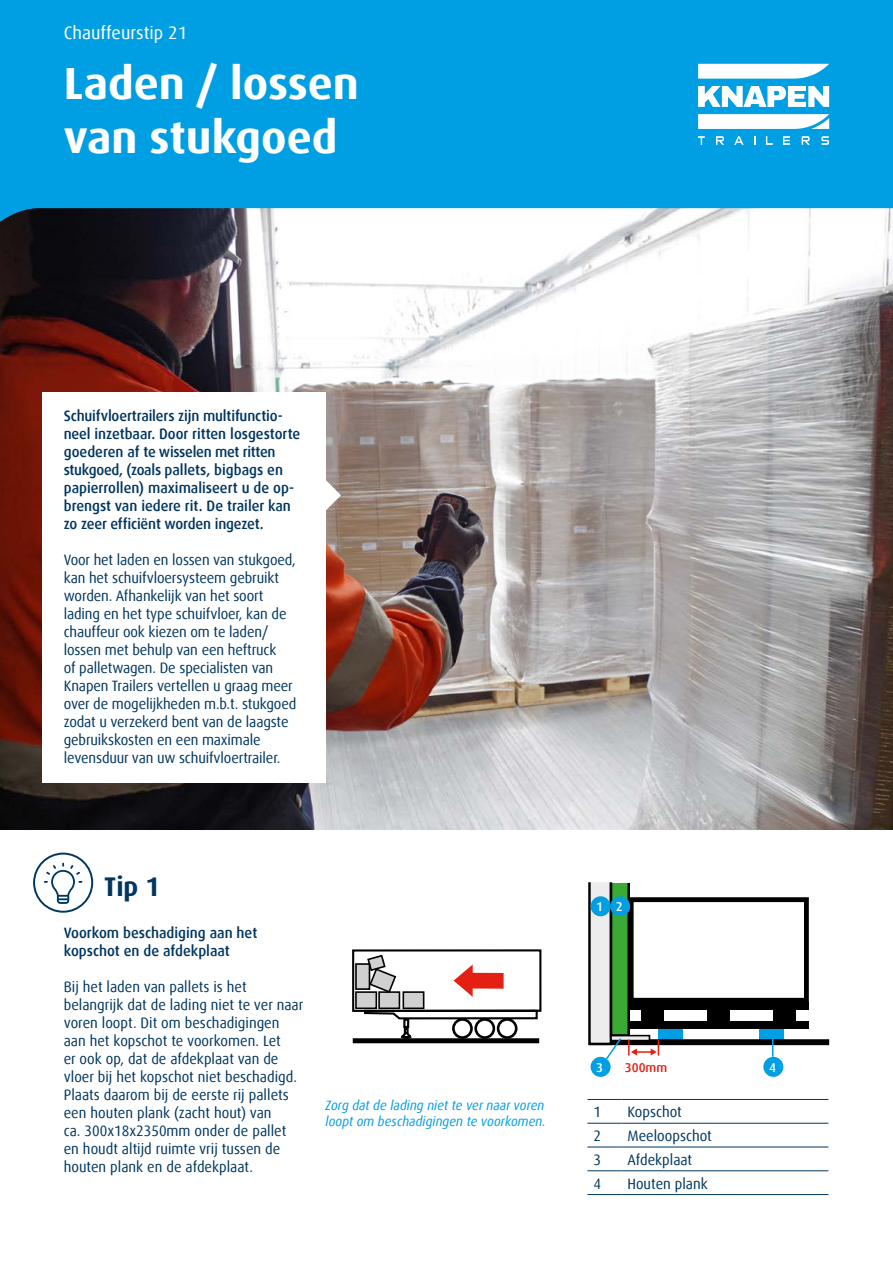
<style>
.page{position:relative;width:893px;height:1263px;background:#fff}
.page>*{position:absolute;margin:0;border:0;box-sizing:border-box;transform-origin:0 0}
.t1{font:700 45px/54px "Dax Offc Pro";color:#fff}
.t2{font:700 27px "Dax";color:#00365f;scale:.96 1}
.t3{font:18px "Dax Offc Pro";color:#fff}
.t4{font:15px/18px "Dax Offc Pro";letter-spacing:-.01em;color:#00365f;scale:.96 1}
.t5{font:500 15px/18px "Dax Offc Pro";color:#00365f;scale:.96 1}
.t6{font:italic 13.5px/16.2px "Dax Offc Pro";color:#009fe3;scale:.96 1}
.t7{font:500 12.75px "Dax Offc Pro";color:#e41f13}
.t8{font:500 12.75px "Dax Offc Pro";color:#fff}
</style>
<div class="page">
<img style="left:0;top:232px;width:893px;height:597px">
<svg style="left:0;top:0;width:893px;height:232px;background:#14a2df"></svg>
<svg style="left:698px;top:64px;width:131px;height:15px"></svg>
<svg style="left:698px;top:114px;width:131px;height:15px"></svg>
<svg style="left:698px;top:86px;width:131px;height:21px"></svg>
<svg style="left:698px;top:136px;width:7px;height:9px"></svg>
<svg style="left:734px;top:136px;width:10px;height:9px"></svg>
<svg style="left:766px;top:136px;width:7px;height:9px"></svg>
<svg style="left:783px;top:136px;width:7px;height:9px"></svg>
<svg style="left:802px;top:136px;width:8px;height:9px"></svg>
<svg style="left:821px;top:136px;width:8px;height:9px"></svg>
<svg style="left:716px;top:136px;width:8px;height:9px"></svg>
<svg style="left:352px;top:949px;width:190px;height:92px"></svg>
<div style="left:353px;top:1038px;width:186px;height:5px;background:#020203"></div>
<svg style="left:587px;top:1122px;width:241px;height:50px"></svg>
<hr style="left:587px;top:1099px;width:34px;height:1px;background:#00365f">
<hr style="left:621px;top:1099px;width:207px;height:1px;background:#00365f">
<hr style="left:587px;top:1123px;width:34px;height:1px;background:#00365f">
<hr style="left:621px;top:1123px;width:207px;height:1px;background:#00365f">
<hr style="left:587px;top:1147px;width:34px;height:1px;background:#00365f">
<hr style="left:621px;top:1147px;width:207px;height:1px;background:#00365f">
<hr style="left:587px;top:1170px;width:34px;height:1px;background:#00365f">
<hr style="left:621px;top:1170px;width:207px;height:1px;background:#00365f">
<hr style="left:587px;top:1194px;width:34px;height:1px;background:#00365f">
<hr style="left:621px;top:1194px;width:207px;height:1px;background:#00365f">
<div style="left:658px;top:1026px;width:24px;height:13px;background:#009fe3"></div>
<div style="left:759px;top:1026px;width:25px;height:14px;background:#009fe3"></div>
<div style="left:629px;top:1021px;width:180px;height:7px;background:#000"></div>
<div style="left:641px;top:1008px;width:23px;height:13px;background:#000"></div>
<div style="left:707px;top:1008px;width:23px;height:13px;background:#000"></div>
<div style="left:773px;top:1008px;width:23px;height:13px;background:#000"></div>
<div style="left:629px;top:1002px;width:180px;height:7px;background:#000"></div>
<div style="left:589px;top:1039px;width:240px;height:6px;background:#020203"></div>
<div style="left:588px;top:881px;width:24px;height:164px;background:#ededed;border:2px solid #020203"></div>
<div style="left:610px;top:882px;width:20px;height:155px;background:#3aaa35;border:2px solid #020203"></div>
<div style="left:629px;top:897px;width:180px;height:106px;border:5px solid #000"></div>
<div style="left:591px;top:896px;width:20px;height:20px;background:#009fe3;border-radius:50%"></div>
<div style="left:591px;top:1057px;width:20px;height:20px;background:#009fe3;border-radius:50%"></div>
<div style="left:763px;top:1057px;width:20px;height:20px;background:#009fe3;border-radius:50%"></div>
<div style="left:610px;top:896px;width:20px;height:20px;background:#009fe3;border-radius:50%"></div>
<svg style="left:604px;top:1035px;width:170px;height:27px"></svg>
<div style="left:43px;top:392px;width:283px;height:391px;background:#fff"></div>
<svg style="left:326px;top:480px;width:15px;height:30px"></svg>
<svg style="left:33px;top:853px;width:60px;height:60px"></svg>
<p class="t3" style="left:64px;top:21px;width:125px">Chauffeurstip 21</p>
<h1 class="t1" style="left:64px;top:57px;width:297px">Laden / lossen van stukgoed</h1>
<p class="t5" style="left:64px;top:407px;width:248px">Schuifvloertrailers zijn multifunctio&shy;neel inzetbaar. Door ritten losgestorte goederen af te wisselen met ritten stukgoed, (zoals pallets, bigbags en papierrollen) maximaliseert u de op&shy;brengst van iedere rit. De trailer kan zo zeer efficiënt worden ingezet.</p>
<p class="t4" style="left:64px;top:551px;width:244px">Voor het laden en lossen van stukgoed, kan het schuifvloersysteem gebruikt worden. Afhankelijk van het soort lading en het type schuifvloer, kan de chauffeur ook kiezen om te laden/ lossen met behulp van een heftruck<br>of palletwagen. De specialisten van Knapen Trailers vertellen u graag meer over de mogelijkheden m.b.t. stukgoed zodat u verzekerd bent van de laagste gebruikskosten en een maximale levensduur van uw schuifvloertrailer.</p>
<h2 class="t2" style="left:104px;top:872px;width:59px">Tip 1</h2>
<p class="t5" style="left:64px;top:924px;width:203px">Voorkom beschadiging aan het kopschot en de afdekplaat</p>
<p class="t4" style="left:64px;top:978px;width:251px">Bij het laden van pallets is het belangrijk dat de lading niet te ver naar voren loopt. Dit om beschadigingen aan het kopschot te voorkomen. Let<br>er ook op, dat de afdekplaat van de vloer bij het kopschot niet beschadigd.<br>Plaats daarom bij de eerste rij pallets een houten plank (zacht hout) van<br>ca. 300x18x2350mm onder de pallet en houdt altijd ruimte vrij tussen de houten plank en de afdekplaat.</p>
<p class="t6" style="left:326px;top:1097px;width:231px">Zorg dat de lading niet te ver naar voren loopt om beschadigingen te voorkomen.</p>
<p class="t8" style="left:596px;top:899px;width:8px">1</p>
<p class="t8" style="left:616px;top:899px;width:8px">2</p>
<p class="t8" style="left:596px;top:1059px;width:8px">3</p>
<p class="t8" style="left:769px;top:1059px;width:8px">4</p>
<p class="t7" style="left:625px;top:1059px;width:44px">300mm</p>
<p class="t4" style="left:593px;top:1103px;width:9px">1</p>
<p class="t4" style="left:627px;top:1103px;width:58px">Kopschot</p>
<p class="t4" style="left:593px;top:1127px;width:9px">2</p>
<p class="t4" style="left:627px;top:1127px;width:89px">Meeloopschot</p>
<p class="t4" style="left:593px;top:1151px;width:9px">3</p>
<p class="t4" style="left:627px;top:1151px;width:69px">Afdekplaat</p>
<p class="t4" style="left:593px;top:1174px;width:9px">4</p>
<p class="t4" style="left:627px;top:1174px;width:85px">Houten plank</p>
</div>
